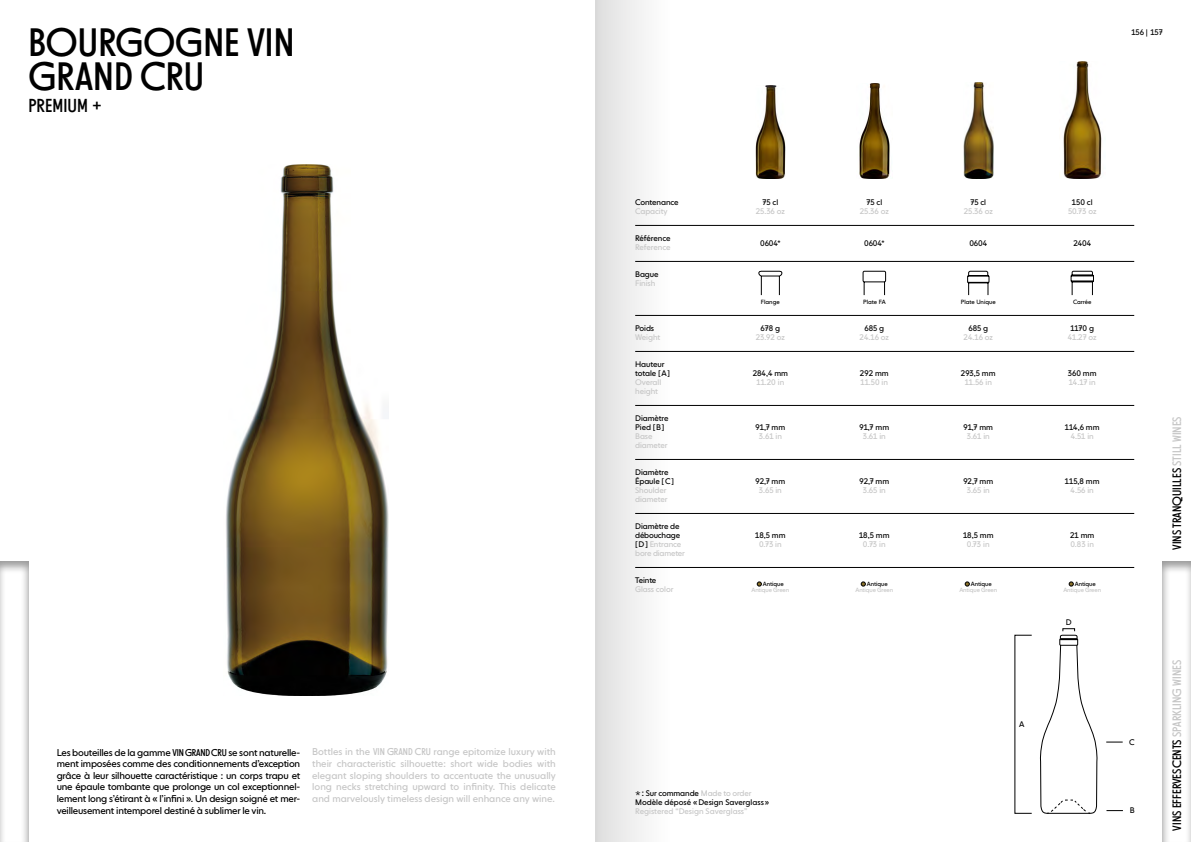
<style>
.page{position:relative;width:1191px;height:842px;background:#fff}
.page>*{position:absolute;margin:0;border:0;box-sizing:border-box;transform-origin:0 0}
.t1{font:39px/34px "NEXT Poster";letter-spacing:.005em;color:#000}
.t2{font:18.5px "NEXT Poster";letter-spacing:.005em;color:#000}
.t3{font:12px "NEXT Poster";letter-spacing:.005em;color:#000}
.t4{font:9.8px/11.6px "NEXT Book";letter-spacing:-.02em;color:#000;text-align:justify}
.t5{font:9.8px/11.6px "NEXT Book";color:#c6c6c6;text-align:justify}
.t6{font:8px/9px "NEXT Book";letter-spacing:-.01em;color:#000}
.t7{font:8px/9px "NEXT Book";letter-spacing:-.01em;color:#c6c6c6}
.t8{font:6px "NEXT Book";letter-spacing:-.01em;color:#000}
.t9{font:6px "NEXT Book";letter-spacing:-.02em;color:#c6c6c6}
.s1{font-family:"NEXT Poster"}
.s2{color:#c6c6c6}
.s3{font-weight:100;font-size:14px}
.s4{font-size:9px}
</style>
<div class="page">
<div style="left:595px;top:0;width:74px;height:842px;background:linear-gradient(to right,#dedede,#fefefe)"></div>
<div style="left:1153px;top:555px;width:38px;height:287px;background:#000;opacity:.4"></div>
<div style="left:0;top:555px;width:36px;height:287px;background:#000;opacity:.4"></div>
<img style="left:226px;top:164px;width:162px;height:531px">
<hr style="left:635px;top:225px;width:499px;height:1px;background:#000">
<hr style="left:635px;top:261px;width:499px;height:1px;background:#000">
<hr style="left:635px;top:315px;width:499px;height:1px;background:#000">
<hr style="left:635px;top:351px;width:499px;height:1px;background:#000">
<hr style="left:635px;top:405px;width:499px;height:1px;background:#000">
<hr style="left:635px;top:459px;width:499px;height:1px;background:#000">
<hr style="left:635px;top:513px;width:499px;height:1px;background:#000">
<hr style="left:635px;top:567px;width:499px;height:1px;background:#000">
<img style="left:755px;top:86px;width:30px;height:92px">
<svg style="left:757px;top:582px;width:4px;height:4px"></svg>
<svg style="left:965px;top:582px;width:4px;height:4px"></svg>
<svg style="left:861px;top:582px;width:4px;height:4px"></svg>
<svg style="left:1069px;top:582px;width:4px;height:4px"></svg>
<img style="left:1063px;top:61px;width:39px;height:117px">
<img style="left:859px;top:83px;width:31px;height:95px">
<img style="left:963px;top:83px;width:30px;height:95px">
<svg style="left:862px;top:271px;width:24px;height:25px"></svg>
<svg style="left:758px;top:271px;width:24px;height:25px"></svg>
<svg style="left:1070px;top:271px;width:24px;height:25px"></svg>
<svg style="left:1106px;top:810px;width:17px;height:1px"></svg>
<svg style="left:1106px;top:742px;width:16px;height:1px"></svg>
<svg style="left:1040px;top:628px;width:57px;height:186px"></svg>
<svg style="left:967px;top:271px;width:22px;height:25px"></svg>
<h1 class="t1" style="left:28px;top:26px;width:268px">BOURGOGNE VIN<br>GRAND CRU</h1>
<h2 class="t2" style="left:28px;top:95px;width:75px">PREMIUM +</h2>
<p class="t4" style="left:57px;top:746px;width:245px">Les bouteilles de la gamme <span class="s1">VIN GRAND CRU</span> se sont naturelle&shy;ment imposées comme des conditionnements d’exception grâce à leur silhouette caractéristique : un corps trapu et une épaule tombante que prolonge un col exceptionnel&shy;lement long s’étirant à « l’infini ». Un design soigné et mer&shy;veilleusement intemporel destiné à sublimer le vin.</p>
<p class="t5" style="left:312px;top:746px;width:245px">Bottles in the <span class="s1">VIN GRAND CRU</span> range epitomize luxury with their characteristic silhouette: short wide bodies with elegant sloping shoulders to accentuate the unusually long necks stretching upward to infinity. This delicate and marvelously timeless design will enhance any wine.</p>
<p class="t6" style="left:1131px;top:27px;width:33px">156 | 157</p>
<p class="t6" style="left:635px;top:198px;width:45px">Contenance</p>
<p class="t7" style="left:635px;top:207px;width:34px">Capacity</p>
<p class="t6" style="left:635px;top:234px;width:37px">Référence</p>
<p class="t7" style="left:635px;top:243px;width:37px">Reference</p>
<p class="t6" style="left:635px;top:270px;width:25px">Bague</p>
<p class="t7" style="left:635px;top:279px;width:22px">Finish</p>
<p class="t6" style="left:635px;top:324px;width:20px">Poids</p>
<p class="t7" style="left:635px;top:333px;width:27px">Weight</p>
<p class="t6" style="left:635px;top:360px;width:37px">Hauteur totale [ A ]</p>
<p class="t7" style="left:635px;top:378px;width:28px">Overall height</p>
<p class="t6" style="left:635px;top:414px;width:35px">Diamètre<br>Pied [ B ]</p>
<p class="t7" style="left:635px;top:432px;width:34px">Base diameter</p>
<p class="t6" style="left:635px;top:468px;width:40px">Diamètre<br>Épaule [ C ]</p>
<p class="t7" style="left:635px;top:486px;width:34px">Shoulder diameter</p>
<p class="t6" style="left:635px;top:522px;width:51px">Diamètre de débouchage<br>[ D ] <span class="s2">Entrance bore diameter</span></p>
<p class="t6" style="left:635px;top:576px;width:23px">Teinte</p>
<p class="t7" style="left:635px;top:585px;width:40px">Glass color</p>
<p class="t6" style="left:762px;top:198px;width:17px">75 cl</p>
<p class="t7" style="left:755px;top:207px;width:31px">25.36 oz</p>
<p class="t6" style="left:760px;top:239px;width:22px">0604*</p>
<p class="t6" style="left:866px;top:198px;width:17px">75 cl</p>
<p class="t7" style="left:859px;top:207px;width:31px">25.36 oz</p>
<p class="t6" style="left:864px;top:239px;width:22px">0604*</p>
<p class="t6" style="left:970px;top:198px;width:17px">75 cl</p>
<p class="t7" style="left:963px;top:207px;width:31px">25.36 oz</p>
<p class="t6" style="left:969px;top:239px;width:19px">0604</p>
<p class="t6" style="left:1072px;top:198px;width:22px">150 cl</p>
<p class="t7" style="left:1068px;top:207px;width:30px">50.73 oz</p>
<p class="t6" style="left:1073px;top:239px;width:19px">2404</p>
<p class="t8" style="left:761px;top:298px;width:20px">Flange</p>
<p class="t8" style="left:863px;top:298px;width:24px">Plate FA</p>
<p class="t8" style="left:960px;top:298px;width:36px">Plate Unique</p>
<p class="t8" style="left:1073px;top:298px;width:20px">Carrée</p>
<p class="t6" style="left:760px;top:324px;width:21px">678 g</p>
<p class="t7" style="left:756px;top:333px;width:30px">23.92 oz</p>
<p class="t6" style="left:752px;top:369px;width:37px">284,4 mm</p>
<p class="t7" style="left:756px;top:378px;width:29px">11.20 in</p>
<p class="t6" style="left:755px;top:423px;width:31px">91,7 mm</p>
<p class="t7" style="left:759px;top:432px;width:25px">3.61 in</p>
<p class="t6" style="left:755px;top:477px;width:31px">92,7 mm</p>
<p class="t7" style="left:759px;top:486px;width:25px">3.65 in</p>
<p class="t6" style="left:755px;top:531px;width:32px">18,5 mm</p>
<p class="t7" style="left:759px;top:540px;width:24px">0.73 in</p>
<p class="t8" style="left:763px;top:580px;width:22px">Antique</p>
<p class="t9" style="left:751px;top:586px;width:39px">Antique Green</p>
<p class="t6" style="left:864px;top:324px;width:21px">685 g</p>
<p class="t7" style="left:859px;top:333px;width:31px">24.16 oz</p>
<p class="t6" style="left:860px;top:369px;width:30px">292 mm</p>
<p class="t7" style="left:860px;top:378px;width:29px">11.50 in</p>
<p class="t6" style="left:859px;top:423px;width:31px">91,7 mm</p>
<p class="t7" style="left:862px;top:432px;width:25px">3.61 in</p>
<p class="t6" style="left:859px;top:477px;width:31px">92,7 mm</p>
<p class="t7" style="left:862px;top:486px;width:25px">3.65 in</p>
<p class="t6" style="left:859px;top:531px;width:32px">18,5 mm</p>
<p class="t7" style="left:863px;top:540px;width:24px">0.73 in</p>
<p class="t8" style="left:866px;top:580px;width:22px">Antique</p>
<p class="t9" style="left:855px;top:586px;width:39px">Antique Green</p>
<p class="t6" style="left:968px;top:324px;width:21px">685 g</p>
<p class="t7" style="left:963px;top:333px;width:31px">24.16 oz</p>
<p class="t6" style="left:961px;top:369px;width:36px">293,5 mm</p>
<p class="t7" style="left:964px;top:378px;width:29px">11.56 in</p>
<p class="t6" style="left:963px;top:423px;width:31px">91,7 mm</p>
<p class="t7" style="left:966px;top:432px;width:25px">3.61 in</p>
<p class="t6" style="left:963px;top:477px;width:31px">92,7 mm</p>
<p class="t7" style="left:966px;top:486px;width:25px">3.65 in</p>
<p class="t6" style="left:963px;top:531px;width:32px">18,5 mm</p>
<p class="t7" style="left:967px;top:540px;width:24px">0.73 in</p>
<p class="t8" style="left:970px;top:580px;width:22px">Antique</p>
<p class="t9" style="left:959px;top:586px;width:39px">Antique Green</p>
<p class="t6" style="left:1070px;top:324px;width:25px">1170 g</p>
<p class="t7" style="left:1067px;top:333px;width:30px">41.27 oz</p>
<p class="t6" style="left:1067px;top:369px;width:30px">360 mm</p>
<p class="t7" style="left:1068px;top:378px;width:29px">14.17 in</p>
<p class="t6" style="left:1064px;top:423px;width:36px">114,6 mm</p>
<p class="t7" style="left:1070px;top:432px;width:25px">4.51 in</p>
<p class="t6" style="left:1065px;top:477px;width:36px">115,8 mm</p>
<p class="t7" style="left:1070px;top:486px;width:25px">4.56 in</p>
<p class="t6" style="left:1070px;top:531px;width:26px">21 mm</p>
<p class="t7" style="left:1070px;top:540px;width:25px">0.83 in</p>
<p class="t8" style="left:1074px;top:580px;width:22px">Antique</p>
<p class="t9" style="left:1063px;top:586px;width:39px">Antique Green</p>
<p class="t6" style="left:1065px;top:618px;width:7px">D</p>
<p class="t6" style="left:635px;top:788px;width:136px"><span class="s3">*</span> <span class="s4">:</span> Sur commande <span class="s2">Made to order<br></span>Modèle déposé « Design Saverglass »</p>
<p class="t7" style="left:635px;top:806px;width:114px">Registered “Design Saverglass”</p>
<p class="t6" style="left:1019px;top:720px;width:7px">A</p>
<p class="t6" style="left:1129px;top:738px;width:7px">C</p>
<p class="t6" style="left:1129px;top:806px;width:6px">B</p>
<h3 class="t3" style="left:1169px;top:550px;width:135px;rotate:-90deg">VINS TRANQUILLES <span class="s2">STILL WINES</span></h3>
<h3 class="t3" style="left:1169px;top:831px;width:172px;rotate:-90deg">VINS EFFERVESCENTS <span class="s2">SPARKLING WINES</span></h3>
</div>
